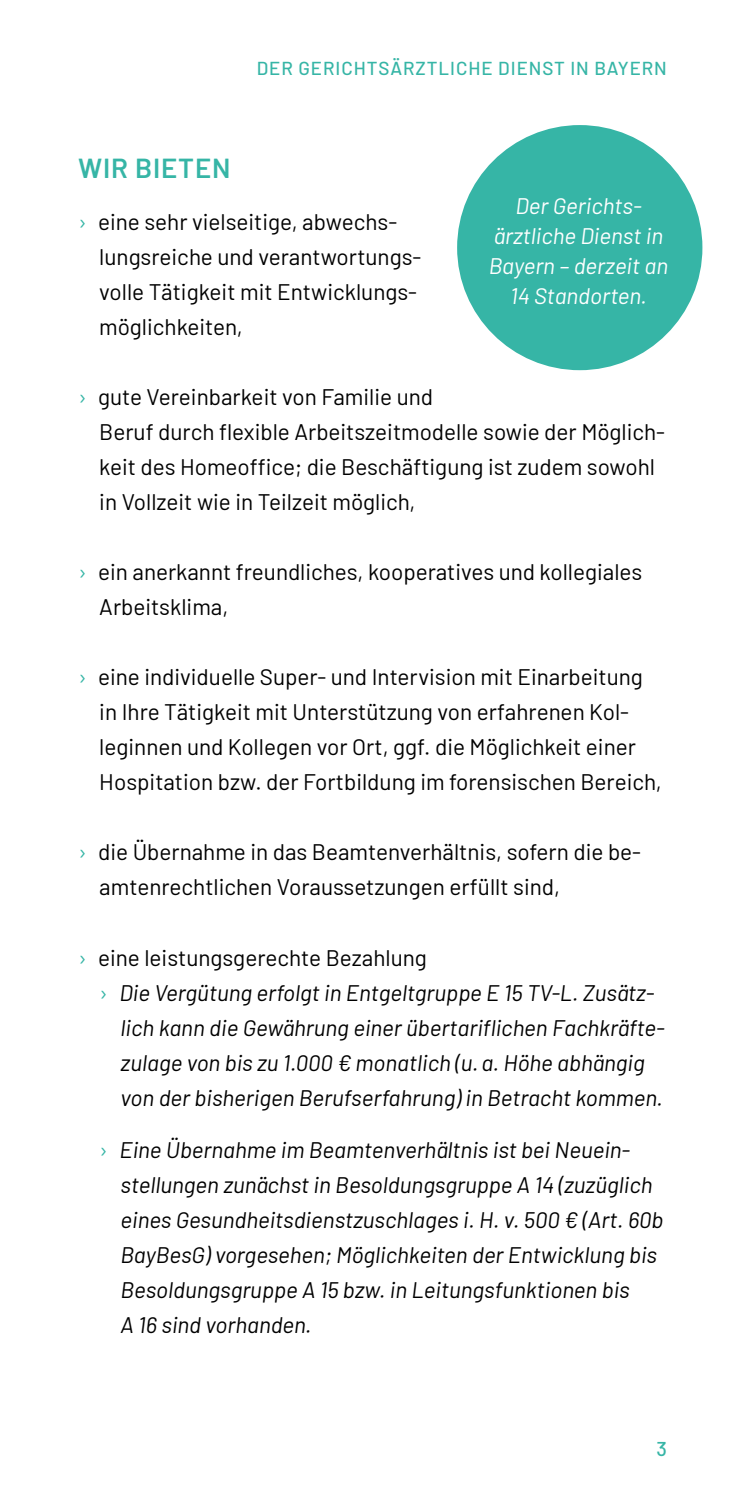
<style>
.page{position:relative;width:745px;height:1489px;background:#fff}
.page>*{position:absolute;margin:0;border:0;box-sizing:border-box;transform-origin:0 0}
.Innenseiten_H1_STMJ_Headline_11pt{font:600 27.5px "Barlow";letter-spacing:.03em;color:#36b5a6}
.t1{font:22.5px/35px "Barlow";color:#000}
.t2{font:italic 22.5px/35px "Barlow";color:#000}
.t3{font:italic 22.5px/30px "Barlow";color:#fff;text-align:center}
.t4{font:500 20px "Barlow";color:#36b5a6}
.t5{font:500 18.75px "Barlow";letter-spacing:.05em;color:#36b5a6}
.s1{color:#36b5a6}
.s2{font-style:normal;color:#36b5a6}
</style>
<div class="page">
<div style="left:457px;top:125px;width:245px;height:245px;background:#36b5a6;border-radius:50%"></div>
<p class="t5" style="left:256px;top:55px;width:411px">DER GERICHTSÄRZTLICHE DIENST IN BAYERN</p>
<h1 class="Innenseiten_H1_STMJ_Headline_11pt" style="left:78px;top:147px;width:154px">WIR BIETEN</h1>
<p class="t1" style="left:99px;top:203px;width:323px;text-indent:-21px"><span class="s1">›</span> eine sehr vielseitige, abwechs&shy;lungsreiche und verantwortungs&shy;volle Tätigkeit mit Entwicklungs&shy;möglichkeiten,</p>
<p class="t3" style="left:488px;top:189px;width:181px">Der Gerichts&shy;ärztliche Dienst in<br>Bayern – derzeit an<br>14 Standorten.</p>
<p class="t1" style="left:99px;top:378px;width:567px;text-indent:-21px"><span class="s1">›</span> gute Vereinbarkeit von Familie und<br>Beruf durch flexible Arbeitszeitmodelle sowie der Möglich&shy;keit des Homeoffice; die Beschäftigung ist zudem sowohl in Vollzeit wie in Teilzeit möglich,</p>
<p class="t1" style="left:99px;top:553px;width:544px;text-indent:-21px"><span class="s1">›</span> ein anerkannt freundliches, kooperatives und kollegiales<br>Arbeitsklima,</p>
<p class="t1" style="left:99px;top:658px;width:563px;text-indent:-21px"><span class="s1">›</span> eine individuelle Super- und Intervision mit Einarbeitung in Ihre Tätigkeit mit Unterstützung von erfahrenen Kol&shy;leginnen und Kollegen vor Ort, ggf. die Möglichkeit einer Hospitation bzw. der Fortbildung im forensischen Bereich,</p>
<p class="t1" style="left:99px;top:833px;width:543px;text-indent:-21px"><span class="s1">›</span> die Übernahme in das Beamtenverhältnis, sofern die be&shy;amtenrechtlichen Voraussetzungen erfüllt sind,</p>
<p class="t1" style="left:78px;top:938px;width:350px"><span class="s1">›</span> eine leistungsgerechte Bezahlung</p>
<p class="t2" style="left:120px;top:973px;width:545px;text-indent:-21px"><span class="s2">›</span> Die Vergütung erfolgt in Entgeltgruppe E 15 TV-L. Zusätz&shy;lich kann die Gewährung einer übertariflichen Fachkräfte&shy;zulage von bis zu 1.000 € monatlich (u.a. Höhe abhängig von der bisherigen Berufserfahrung) in Betracht kommen.</p>
<p class="t2" style="left:120px;top:1130px;width:544px;text-indent:-21px"><span class="s2">›</span> Eine Übernahme im Beamtenverhältnis ist bei Neuein&shy;stellungen zunächst in Besoldungsgruppe A 14 (zuzüglich eines Gesundheitsdienstzuschlages i. H. v. 500 € (Art. 60b BayBesG) vorgesehen; Möglichkeiten der Entwicklung bis Besoldungsgruppe A 15 bzw. in Leitungsfunktionen bis<br>A 16 sind vorhanden.</p>
<p class="t4" style="left:656px;top:1433px;width:12px">3</p>
</div>
